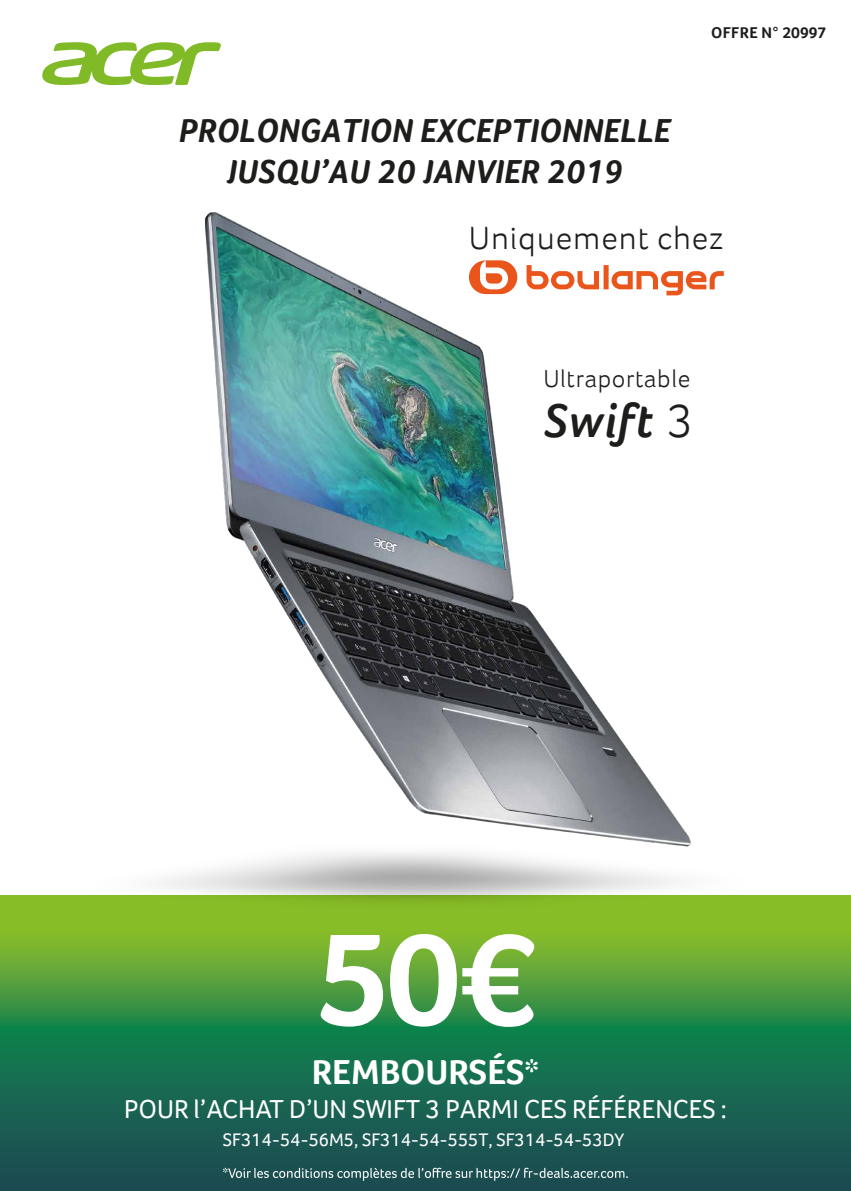
<style>
.page{position:relative;width:851px;height:1191px;background:#fff}
.page>*{position:absolute;margin:0;border:0;box-sizing:border-box;transform-origin:0 0}
.t1{font:700 135px "Acer Foco";color:#fff}
.t2{font:italic 600 48.6px "Acer Foco";letter-spacing:.025em;color:#1d1d1b}
.t3{font:700 35.6px "Acer Foco";color:#fff}
.t4{font:italic 700 34.2px/41px "Acer Foco";letter-spacing:.005em;color:#1d1d1b;text-align:center}
.t5{font:300 33.2px "Acer Foco";letter-spacing:.025em;color:#1d1d1b}
.t6{font:26.6px "Acer Foco";color:#fff}
.t7{font:300 25.4px "Acer Foco";letter-spacing:.025em;color:#1d1d1b}
.t8{font:18.6px "Acer Foco";color:#fff}
.t9{font:700 16px "Acer Foco";letter-spacing:.01em;color:#1d1d1b}
.s1{font-weight:300;font-style:normal}
</style>
<div class="page">
<svg style="left:42px;top:42px;width:179px;height:43px"></svg>
<svg style="left:0;top:982px;width:850px;height:209px;background:#1e6e4d"></svg>
<svg style="left:223px;top:1167px;width:404px;height:13px;background:#477172"></svg>
<img style="left:0;top:212px;width:850px;height:770px">
<div style="left:469px;top:260px;width:48px;height:34px;background:#ea551b;border-radius:17px"></div>
<svg style="left:526px;top:265px;width:197px;height:30px"></svg>
<svg style="left:480px;top:260px;width:28px;height:29px"></svg>
<p class="t4" style="left:179px;top:110px;width:493px">PROLONGATION EXCEPTIONNELLE<br>JUSQU’AU 20 JANVIER 2019</p>
<p class="t9" style="left:711px;top:23px;width:117px">OFFRE N° 20997</p>
<p class="t5" style="left:469px;top:219px;width:255px">Uniquement chez</p>
<p class="t7" style="left:543px;top:363px;width:148px">Ultraportable</p>
<h2 class="t2" style="left:543px;top:392px;width:151px">Swift <span class="s1">3</span></h2>
<h1 class="t1" style="left:316px;top:899px;width:220px">50€</h1>
<p class="t3" style="left:312px;top:1051px;width:229px">REMBOURSÉS*</p>
<p class="t6" style="left:124px;top:1093px;width:604px">POUR l’ACHAT D’UN SWIFT 3 PARMI CES RÉFÉRENCES :</p>
<p class="t8" style="left:223px;top:1129px;width:403px">SF314-54-56M5, SF314-54-555T, SF314-54-53DY</p>
</div>
